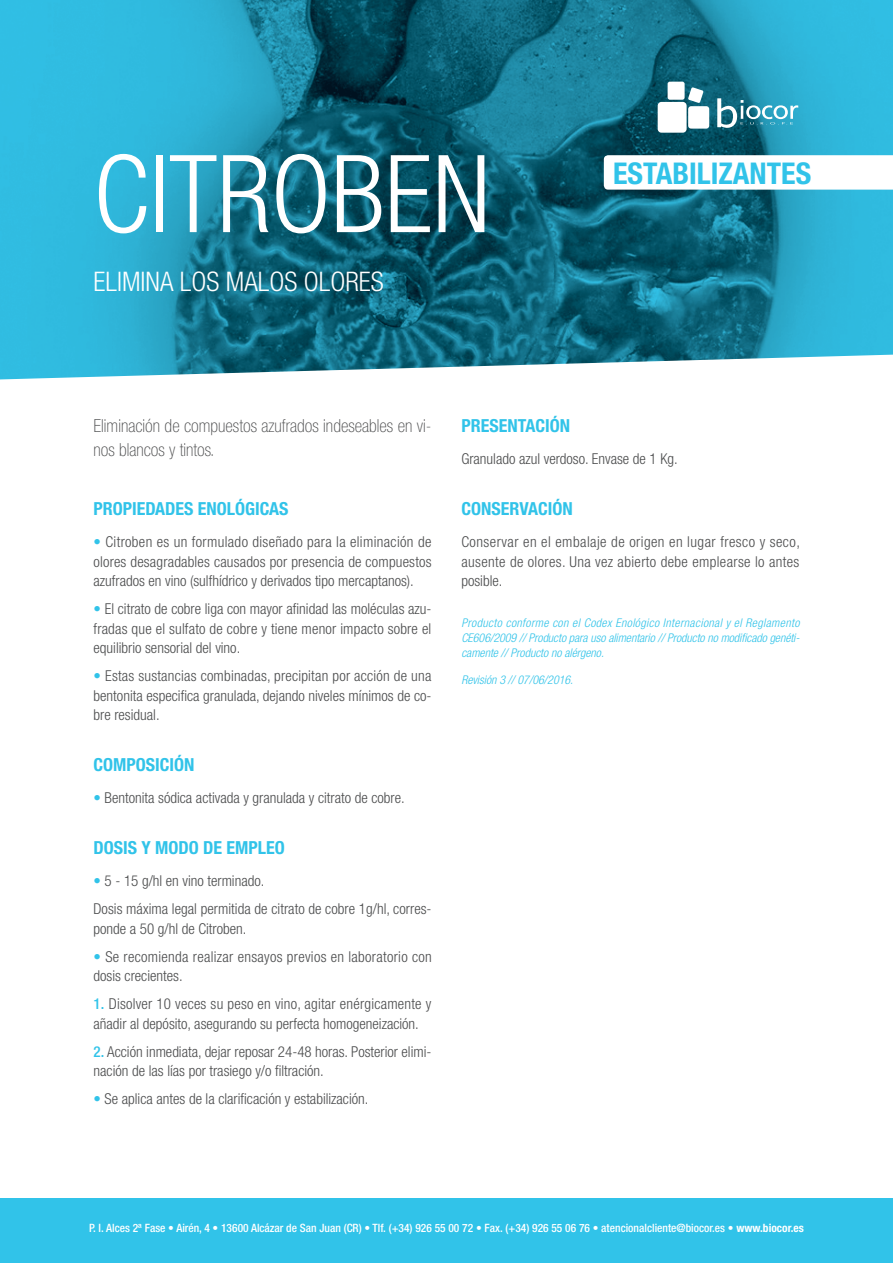
<style>
.page{position:relative;width:893px;height:1263px;background:#fff}
.page>*{position:absolute;margin:0;border:0;box-sizing:border-box;transform-origin:0 0}
.t1{font:300 condensed 107.7px "Helvetica Neue LT Std";color:#fff}
.t2{font:700 condensed 30px "Helvetica Neue LT Std";color:#31c3e9}
.t3{font:300 condensed 27px "Helvetica Neue LT Std";color:#fff}
.t4{font:700 condensed 18px "Helvetica Neue LT Std";color:#31c3e9}
.t5{font:100 condensed 18px/24px "Helvetica Neue LT Std";color:#4b4c4d}
.t6{font:300 condensed 15px/19.5px "Helvetica Neue LT Std";color:#4b4c4d;text-align:justify}
.t7{font:300 condensed 15px/19.5px "Helvetica Neue LT Std";letter-spacing:.02em;color:#4b4c4d}
.t8{font:italic 300 condensed 12px/15px "Helvetica Neue LT Std";color:#31c3e9;text-align:justify}
.t9{font:500 condensed 11.55px "Helvetica Neue LT Std";color:#fff}
.s1{font-weight:400;color:#31c3e9}
.s2{font-weight:500;color:#31c3e9}
.s3{font-weight:300}
.s4{font-weight:700}
</style>
<div class="page">
<div style="left:0;top:1199px;width:893px;height:64px;background:#31c3e9"></div>
<img style="left:0;top:0;width:893px;height:379px">
<svg style="left:604px;top:155px;width:289px;height:35px"></svg>
<svg style="left:658px;top:82px;width:51px;height:51px"></svg>
<svg style="left:717px;top:97px;width:81px;height:31px"></svg>
<h1 class="t1" style="left:94px;top:132px;width:398px">CITROBEN</h1>
<h3 class="t3" style="left:94px;top:266px;width:292px">ELIMINA LOS MALOS OLORES</h3>
<h2 class="t2" style="left:613px;top:155px;width:200px">ESTABILIZANTES</h2>
<p class="t5" style="left:94px;top:413px;width:340px">Eliminación de compuestos azufrados indeseables en vi&shy;nos blancos y tintos.</p>
<p class="t4" style="left:94px;top:498px;width:197px">PROPIEDADES ENOLÓGICAS</p>
<p class="t6" style="left:94px;top:532px;width:339px"><span class="s1">•</span> Citroben es un formulado diseñado para la eliminación de olores desagradables causados por presencia de compuestos azufrados en vino (sulfhídrico y derivados tipo mercaptanos).</p>
<p class="t6" style="left:94px;top:599px;width:339px"><span class="s1">•</span> El citrato de cobre liga con mayor afinidad las moléculas azu&shy;fradas que el sulfato de cobre y tiene menor impacto sobre el equilibrio sensorial del vino.</p>
<p class="t6" style="left:94px;top:666px;width:340px"><span class="s1">•</span> Estas sustancias combinadas, precipitan por acción de una bentonita especifica granulada, dejando niveles mínimos de co&shy;bre residual.</p>
<p class="t4" style="left:94px;top:754px;width:102px">COMPOSICIÓN</p>
<p class="t6" style="left:94px;top:788px;width:313px"><span class="s1">•</span> Bentonita sódica activada y granulada y citrato de cobre.</p>
<p class="t4" style="left:94px;top:837px;width:193px">DOSIS Y MODO DE EMPLEO</p>
<p class="t6" style="left:94px;top:867px;width:340px;line-height:28px"><span class="s1">•</span> 5 - 15 g/hl en vino terminado.<br>Dosis máxima legal permitida de citrato de cobre 1g/hl, corres-</p>
<p class="t6" style="left:94px;top:919px;width:154px">ponde a 50 g/hl de Citroben.</p>
<p class="t7" style="left:94px;top:947px;width:340px"><span class="s1">•</span> Se recomienda realizar ensayos previos en laboratorio con dosis crecientes.</p>
<p class="t6" style="left:94px;top:994px;width:339px"><span class="s2">1.</span> Disolver 10 veces su peso en vino, agitar enérgicamente y añadir al depósito, asegurando su perfecta homogeneización.</p>
<p class="t6" style="left:94px;top:1042px;width:339px"><span class="s2">2.</span> Acción inmediata, dejar reposar 24-48 horas. Posterior elimi&shy;nación de las lías por trasiego y/o filtración.</p>
<p class="t6" style="left:94px;top:1089px;width:276px"><span class="s1">•</span> Se aplica antes de la clarificación y estabilización.</p>
<p class="t4" style="left:461px;top:414px;width:110px">PRESENTACIÓN</p>
<p class="t6" style="left:461px;top:449px;width:218px">Granulado azul verdoso. Envase de 1 Kg.</p>
<p class="t4" style="left:461px;top:497px;width:113px">CONSERVACIÓN</p>
<p class="t6" style="left:461px;top:532px;width:340px">Conservar en el embalaje de origen en lugar fresco y seco, ausente de olores. Una vez abierto debe emplearse lo antes posible.</p>
<p class="t8" style="left:461px;top:615px;width:340px">Producto conforme con el Codex Enológico Internacional y el Reglamento CE606/2009 // Producto para uso alimentario // Producto no modificado genéti&shy;camente // Producto no alérgeno.</p>
<p class="t8" style="left:461px;top:673px;width:113px">Revisión 3 // 07/06/2016.</p>
<p class="t9" style="left:89px;top:1220px;width:716px">P. I. Alces 2ª Fase <span class="s3">•</span> Airén, 4 <span class="s3">•</span> 13600 Alcázar de San Juan (CR) • Tlf. (+34) 926 55 00 72 • Fax. (+34) 926 55 06 76 • atencionalcliente@biocor.es <span class="s3">•</span> <span class="s4">www.biocor.es</span></p>
</div>
